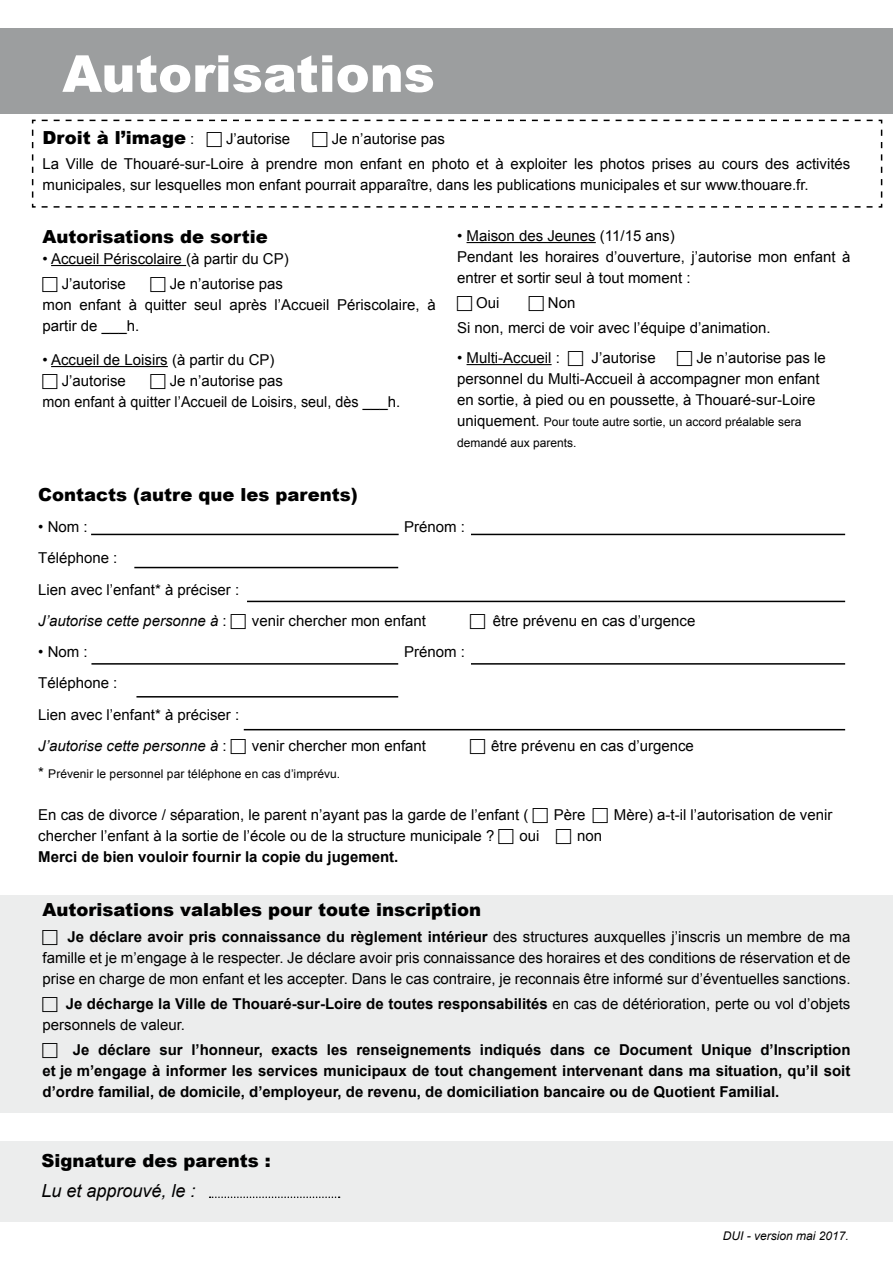
<style>
.page{position:relative;width:893px;height:1263px;background:#fff}
.page>*{position:absolute;margin:0;border:0;box-sizing:border-box;transform-origin:0 0}
.t1{font:900 51px "Arial";color:#fff}
.t2{font:900 18px "Arial";color:#000}
.t3{font:italic 18px "Arial";color:#000}
.t4{font:15px/21px "Arial";color:#000}
.t5{font:700 15px/21px "Arial";color:#000}
.t6{font:12px/21px "Arial";color:#000}
.t7{font:italic 12px "Arial";color:#000}
.s1{font-weight:400;font-size:15px}
.s2{font-size:15px}
.s3{font-style:italic}
.s4{font-weight:700}
.s5{font-weight:400}
</style>
<div class="page">
<div style="left:0;top:28px;width:893px;height:85px;background:#9c9e9f"></div>
<div style="left:0;top:895px;width:893px;height:218px;background:#eceded"></div>
<hr style="left:51px;top:265px;width:135px;height:1px;background:#000">
<hr style="left:51px;top:366px;width:117px;height:1px;background:#000">
<hr style="left:467px;top:242px;width:129px;height:1px;background:#000">
<hr style="left:467px;top:364px;width:85px;height:1px;background:#000">
<hr style="left:91px;top:534px;width:308px;height:1px;background:#000">
<hr style="left:247px;top:601px;width:598px;height:1px;background:#000">
<hr style="left:244px;top:729px;width:601px;height:1px;background:#000">
<hr style="left:471px;top:534px;width:374px;height:1px;background:#000">
<hr style="left:134px;top:567px;width:264px;height:1px;background:#000">
<hr style="left:91px;top:663px;width:307px;height:2px;background:#000">
<hr style="left:471px;top:663px;width:374px;height:2px;background:#000">
<hr style="left:136px;top:696px;width:262px;height:1px;background:#000">
<div style="left:0;top:1141px;width:893px;height:80px;background:#eceded"></div>
<svg style="left:210px;top:1196px;width:130px;height:2px"></svg>
<svg style="left:31px;top:119px;width:852px;height:89px"></svg>
<svg style="left:207px;top:132px;width:15px;height:15px"></svg>
<svg style="left:313px;top:132px;width:15px;height:15px"></svg>
<h1 class="t1" style="left:62px;top:37px;width:374px">Autorisations</h1>
<p class="t2" style="left:43px;top:124px;width:153px">Droit à l’image <span class="s1">:</span></p>
<p class="t4" style="left:226px;top:128px;width:66px">J’autorise</p>
<p class="t4" style="left:43px;top:126px;width:809px;line-height:25.2px;text-indent:289px">Je n’autorise pas<br>La Ville de Thouaré-sur-Loire à prendre mon enfant en photo et à exploiter les photos prises au cours des activités</p>
<p class="t4" style="left:43px;top:175px;width:768px">municipales, sur lesquelles mon enfant pourrait apparaître, dans les publications municipales et sur www.thouare.fr.</p>
<p class="t2" style="left:43px;top:223px;width:227px">Autorisations de sortie</p>
<p class="t4" style="left:62px;top:246px;width:228px;line-height:25.2px;text-indent:-19px">• Accueil Périscolaire (à partir du CP)<br>J’autorise</p>
<p class="t4" style="left:43px;top:274px;width:395px;text-indent:127px">Je n’autorise pas<br>mon enfant à quitter seul après l’Accueil Périscolaire, à partir de ___h.</p>
<p class="t4" style="left:62px;top:349px;width:214px;text-indent:-19px">• Accueil de Loisirs (à partir du CP)<br>J’autorise</p>
<p class="t4" style="left:43px;top:370px;width:359px;text-indent:127px">Je n’autorise pas<br>mon enfant à quitter l’Accueil de Loisirs, seul, dès ___h.</p>
<p class="t4" style="left:457px;top:225px;width:395px">• Maison des Jeunes (11/15 ans)<br>Pendant les horaires d’ouverture, j’autorise mon enfant à entrer et sortir seul à tout moment :</p>
<p class="t4" style="left:476px;top:293px;width:25px">Oui</p>
<p class="t4" style="left:457px;top:290px;width:315px;line-height:25.2px;text-indent:91px">Non<br>Si non, merci de voir avec l’équipe d’animation.</p>
<p class="t4" style="left:457px;top:347px;width:104px">• Multi-Accueil :</p>
<p class="t4" style="left:592px;top:347px;width:66px">J’autorise</p>
<p class="t4" style="left:457px;top:347px;width:370px;text-indent:239px">Je n’autorise pas le personnel du Multi-Accueil à accompagner mon enfant en sortie, à pied ou en poussette, à Thouaré-sur-Loire</p>
<p class="t6" style="left:457px;top:411px;width:346px"><span class="s2">uniquement.</span> Pour toute autre sortie, un accord préalable sera demandé aux parents.</p>
<p class="t2" style="left:38px;top:481px;width:321px">Contacts (autre que les parents)</p>
<p class="t4" style="left:38px;top:517px;width:51px">• Nom :</p>
<p class="t4" style="left:404px;top:517px;width:62px">Prénom :</p>
<p class="t4" style="left:38px;top:543px;width:202px;line-height:31.2px">Téléphone :<br>Lien avec l’enfant* à préciser :<br><span class="s3">J’autorise cette personne à</span> :</p>
<p class="t4" style="left:252px;top:610px;width:176px">venir chercher mon enfant</p>
<p class="t4" style="left:493px;top:610px;width:204px">être prévenu en cas d’urgence</p>
<p class="t4" style="left:38px;top:642px;width:51px">• Nom :</p>
<p class="t4" style="left:404px;top:642px;width:62px">Prénom :</p>
<p class="t4" style="left:38px;top:668px;width:202px;line-height:31.2px">Téléphone :<br>Lien avec l’enfant* à préciser :<br><span class="s3">J’autorise cette personne à</span> :</p>
<p class="t4" style="left:252px;top:735px;width:176px">venir chercher mon enfant</p>
<p class="t4" style="left:491px;top:735px;width:204px">être prévenu en cas d’urgence</p>
<p class="t6" style="left:38px;top:763px;width:304px"><span class="s2">*</span> Prévenir le personnel par téléphone en cas d’imprévu.</p>
<p class="t4" style="left:38px;top:805px;width:492px">En cas de divorce / séparation, le parent n’ayant pas la garde de l’enfant (</p>
<p class="t4" style="left:554px;top:805px;width:33px">Père</p>
<p class="t4" style="left:614px;top:805px;width:220px">Mère) a-t-il l’autorisation de venir</p>
<p class="t4" style="left:38px;top:826px;width:458px">chercher l’enfant à la sortie de l’école ou de la structure municipale ?</p>
<p class="t4" style="left:520px;top:826px;width:22px">oui</p>
<p class="t4" style="left:577px;top:826px;width:27px">non</p>
<p class="t5" style="left:38px;top:847px;width:362px">Merci de bien vouloir fournir la copie du jugement.</p>
<p class="t2" style="left:43px;top:897px;width:440px">Autorisations valables pour toute inscription</p>
<p class="t4" style="left:43px;top:926px;width:809px;text-align:justify;text-indent:25px"><span class="s4">Je déclare avoir pris connaissance du règlement intérieur</span> des structures auxquelles j’inscris un membre de ma famille et je m’engage à le respecter. Je déclare avoir pris connaissance des horaires et des conditions de réservation et de prise en charge de mon enfant et les accepter. Dans le cas contraire, je reconnais être informé sur d’éventuelles sanctions.</p>
<p class="t5" style="left:43px;top:993px;width:809px;text-indent:23px">Je décharge la Ville de Thouaré-sur-Loire de toutes responsabilités <span class="s5">en cas de détérioration, perte ou vol d’objets personnels de valeur.</span></p>
<p class="t5" style="left:43px;top:1040px;width:809px;text-align:justify;text-indent:30px">Je déclare sur l’honneur, exacts les renseignements indiqués dans ce Document Unique d’Inscription et je m’engage à informer les services municipaux de tout changement intervenant dans ma situation, qu’il soit d’ordre familial, de domicile, d’employeur, de revenu, de domiciliation bancaire ou de Quotient Familial.</p>
<p class="t2" style="left:42px;top:1148px;width:231px">Signature des parents :</p>
<p class="t3" style="left:42px;top:1179px;width:156px">Lu et approuvé, le :</p>
<p class="t7" style="left:723px;top:1228px;width:128px">DUI - version mai 2017.</p>
</div>
